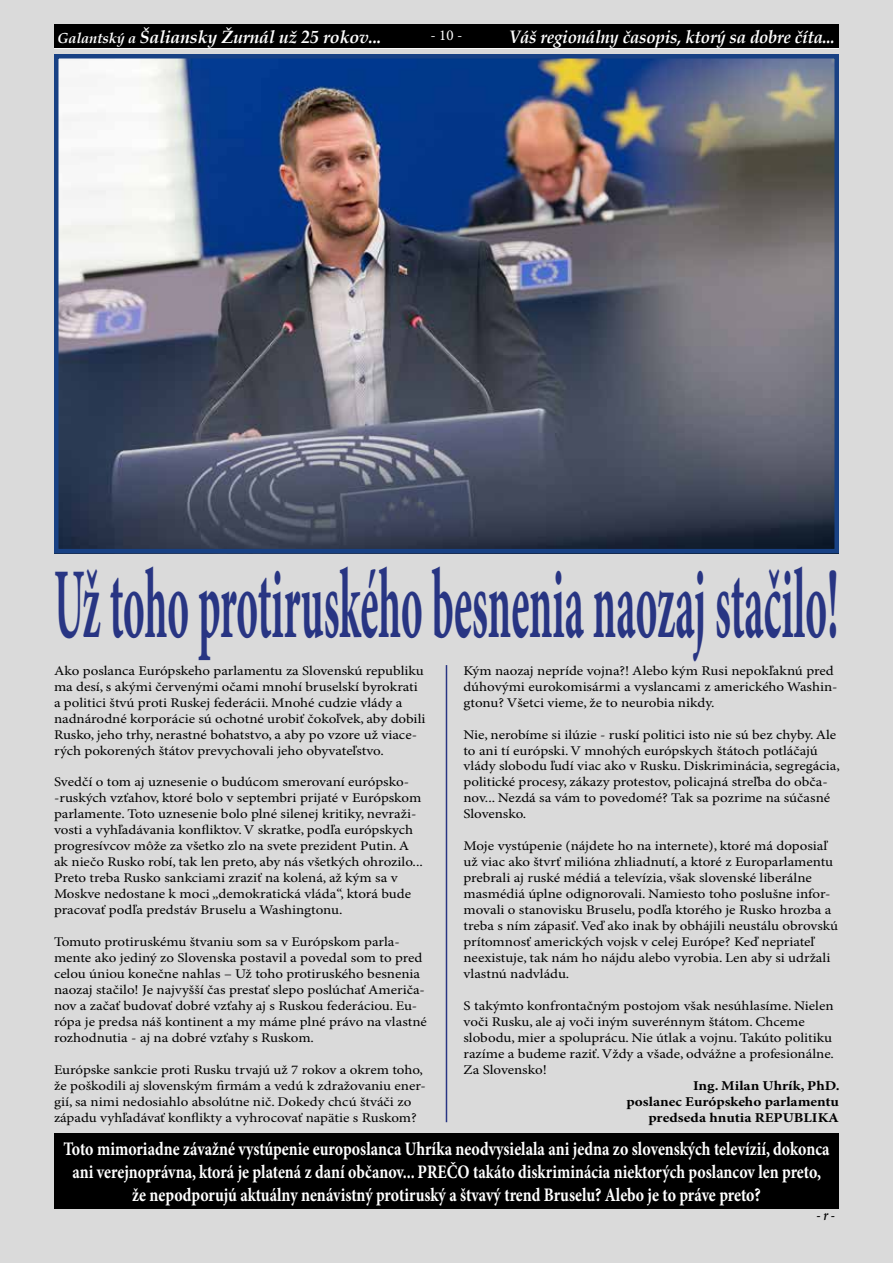
<style>
.page{position:relative;width:893px;height:1263px;background:#dadada}
.page>*{position:absolute;margin:0;border:0;box-sizing:border-box;transform-origin:0 0}
.t1{font:700 100.35px "Minion Pro";color:#283583;scale:.41 1}
.t2{font:700 19.2px/23px "Minion Pro";color:#fff;text-align:center;scale:.83 1}
.t3{font:italic 700 18px "Book Antiqua";letter-spacing:-.01em;color:#fff;scale:.93 1}
.t4{font:italic 700 17.7px "Book Antiqua";letter-spacing:-.01em;color:#fff}
.t5{font:15px "Minion Pro";color:#fff}
.t6{font:italic 600 15px "Minion Pro";color:#000;scale:.83 1}
.t7{font:700 13.5px/16.2px "Minion Pro";color:#000;text-align:right;scale:1.13 1}
.t8{font:13.35px/15.9px "Minion Pro";color:#000;scale:1.13 1}
.s1{font-size:14.55px}
</style>
<div class="page">
<img style="left:59px;top:59px;width:775px;height:489px">
<div style="left:54px;top:54px;width:785px;height:499px;border:4px solid #184184"></div>
<hr style="left:446px;top:665px;width:1px;height:457px;background:#283583">
<div style="left:54px;top:1134px;width:785px;height:75px;background:#000"></div>
<hr style="left:54px;top:47px;width:785px;height:2px;background:#fff">
<div style="left:54px;top:24px;width:785px;height:24px;background:#000"></div>
<h3 class="t4" style="left:57px;top:24px;width:326px"><span class="s1">Galantský a</span> Šaliansky Žurnál už 25 rokov...</h3>
<p class="t5" style="left:431px;top:26px;width:33px">- 10 -</p>
<h3 class="t3" style="left:509px;top:24px;width:352px">Váš regionálny časopis, ktorý sa dobre číta...</h3>
<h1 class="t1" style="left:54px;top:545px;width:1916px">Už toho protiruského besnenia naozaj stačilo!</h1>
<p class="t8" style="left:54px;top:663px;width:330px">Ako poslanca Európskeho parlamentu za Slovenskú republiku ma desí, s akými červenými očami mnohí bruselskí byrokrati a politici štvú proti Ruskej federácii. Mnohé cudzie vlády a nadnárodné korporácie sú ochotné urobiť čokoľvek, aby dobili Rusko, jeho trhy, nerastné bohatstvo, a aby po vzore už viace&shy;rých pokorených štátov prevychovali jeho obyvateľstvo.</p>
<p class="t8" style="left:54px;top:775px;width:328px">Svedčí o tom aj uznesenie o budúcom smerovaní európsko--ruských vzťahov, ktoré bolo v septembri prijaté v Európskom parlamente. Toto uznesenie bolo plné silenej kritiky, nevraži&shy;vosti a vyhľadávania konfliktov. V skratke, podľa európskych progresívcov môže za všetko zlo na svete prezident Putin. A ak niečo Rusko robí, tak len preto, aby nás všetkých ohrozilo...<br>Preto treba Rusko sankciami zraziť na kolená, až kým sa v Moskve nedostane k moci „demokratická vláda“, ktorá bude pracovať podľa predstáv Bruselu a Washingtonu.</p>
<p class="t8" style="left:54px;top:934px;width:332px">Tomuto protiruskému štvaniu som sa v Európskom parla&shy;mente ako jediný zo Slovenska postavil a povedal som to pred celou úniou konečne nahlas – Už toho protiruského besnenia naozaj stačilo! Je najvyšší čas prestať slepo poslúchať Američa&shy;nov a začať budovať dobré vzťahy aj s Ruskou federáciou. Eu&shy;rópa je predsa náš kontinent a my máme plné právo na vlastné rozhodnutia - aj na dobré vzťahy s Ruskom.</p>
<p class="t8" style="left:54px;top:1062px;width:331px">Európske sankcie proti Rusku trvajú už 7 rokov a okrem toho, že poškodili aj slovenským firmám a vedú k zdražovaniu ener&shy;gií, sa nimi nedosiahlo absolútne nič. Dokedy chcú štváči zo západu vyhľadávať konflikty a vyhrocovať napätie s Ruskom?</p>
<p class="t8" style="left:463px;top:663px;width:332px">Kým naozaj nepríde vojna?! Alebo kým Rusi nepokľaknú pred dúhovými eurokomisármi a vyslancami z amerického Washin&shy;gtonu? Všetci vieme, že to neurobia nikdy.</p>
<p class="t8" style="left:463px;top:727px;width:334px">Nie, nerobíme si ilúzie - ruskí politici isto nie sú bez chyby. Ale to ani tí európski. V mnohých európskych štátoch potláčajú vlády slobodu ľudí viac ako v Rusku. Diskriminácia, segregácia, politické procesy, zákazy protestov, policajná streľba do obča&shy;nov... Nezdá sa vám to povedomé? Tak sa pozrime na súčasné Slovensko.</p>
<p class="t8" style="left:463px;top:838px;width:333px">Moje vystúpenie (nájdete ho na internete), ktoré má doposiaľ už viac ako štvrť milióna zhliadnutí, a ktoré z Europarlamentu prebrali aj ruské médiá a televízia, však slovenské liberálne masmédiá úplne odignorovali. Namiesto toho poslušne infor&shy;movali o stanovisku Bruselu, podľa ktorého je Rusko hrozba a treba s ním zápasiť. Veď ako inak by obhájili neustálu obrovskú prítomnosť amerických vojsk v celej Európe? Keď nepriateľ neexistuje, tak nám ho nájdu alebo vyrobia. Len aby si udržali vlastnú nadvládu.</p>
<p class="t8" style="left:463px;top:998px;width:329px">S takýmto konfrontačným postojom však nesúhlasíme. Nielen voči Rusku, ale aj voči iným suverénnym štátom. Chceme slobodu, mier a spoluprácu. Nie útlak a vojnu. Takúto politiku razíme a budeme raziť. Vždy a všade, odvážne a profesionálne.<br>Za Slovensko!</p>
<p class="t7" style="left:626px;top:1078px;width:190px">Ing. Milan Uhrík, PhD.<br>poslanec Európskeho parlamentu predseda hnutia REPUBLIKA</p>
<p class="t2" style="left:63px;top:1138px;width:925px">Toto mimoriadne závažné vystúpenie europoslanca Uhríka neodvysielala ani jedna zo slovenských televízií, dokonca ani verejnoprávna, ktorá je platená z daní občanov... PREČO takáto diskriminácia niektorých poslancov len preto, že nepodporujú aktuálny nenávistný protiruský a štvavý trend Bruselu? Alebo je to práve preto?</p>
<p class="t6" style="left:816px;top:1206px;width:24px">- r -</p>
</div>
